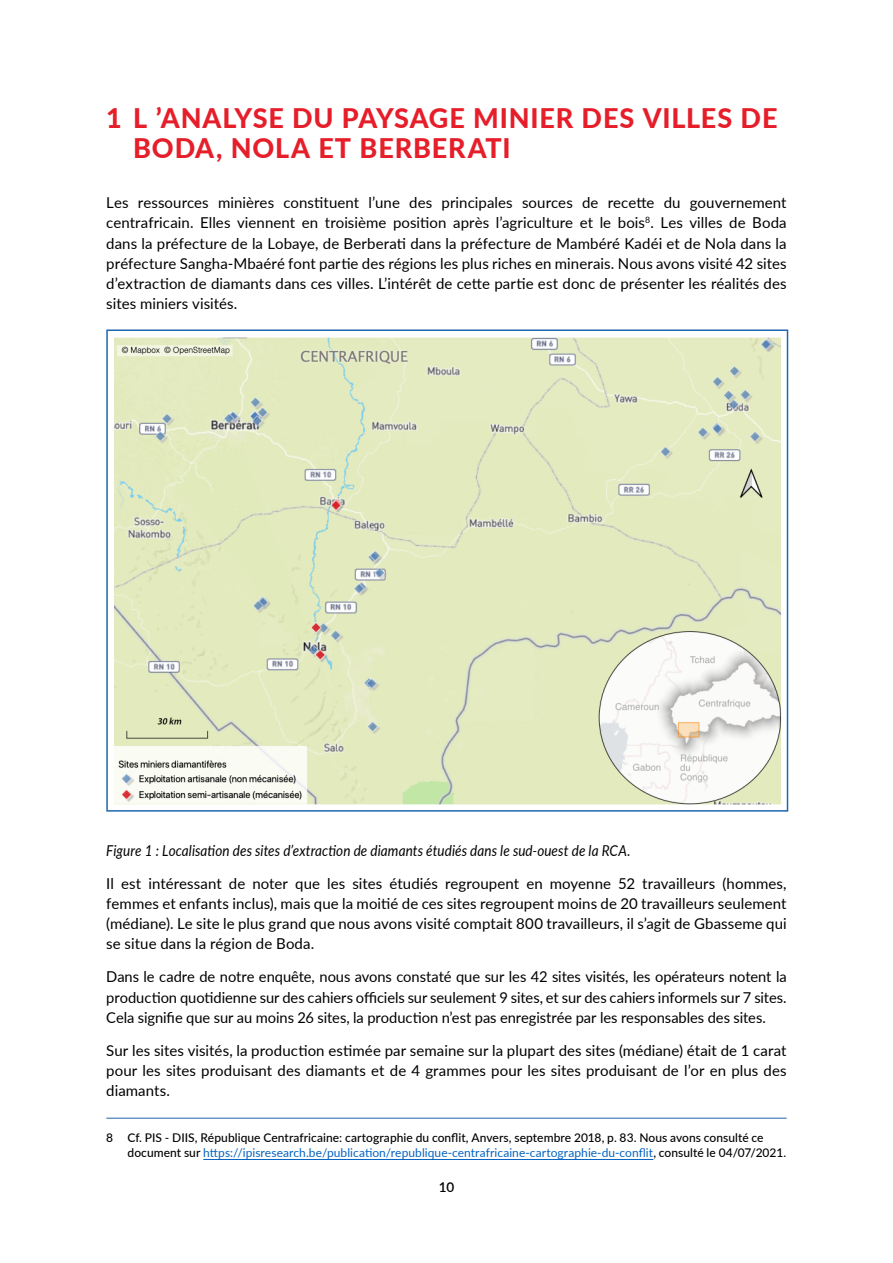
<style>
.page{position:relative;width:893px;height:1263px;background:#fff}
.page>*{position:absolute;margin:0;border:0;box-sizing:border-box;transform-origin:0 0}
.t1{font:800 27px/30px "Lato";letter-spacing:.03em;color:#e51e2a}
.t2{font:15px/20.2px "Lato";letter-spacing:.005em;color:#000;text-align:justify}
.t3{font:italic 15px "Lato";letter-spacing:.005em;color:#000;scale:.9 1}
.t4{font:600 13.5px "Lato";color:#000}
.t5{font:500 12px/15px "Lato";letter-spacing:.005em;color:#000}
.s1{font-weight:400;color:#0563c1}
</style>
<div class="page">
<img style="left:114px;top:337px;width:668px;height:468px">
<div style="left:106px;top:329px;width:682px;height:483px;border:2px solid #1f67b0"></div>
<hr style="left:106px;top:1118px;width:681px;height:1px;background:#1f67b0">
<hr style="left:203px;top:1159px;width:450px;height:1px;background:#0563c1">
<h1 class="t1" style="left:133px;top:102px;width:646px;text-indent:-27px">1 L ’ANALYSE DU PAYSAGE MINIER DES VILLES DE<br>BODA, NOLA ET BERBERATI</h1>
<p class="t2" style="left:106px;top:192px;width:682px">Les ressources minières constituent l’une des principales sources de recette du gouvernement centrafricain. Elles viennent en troisième position après l’agriculture et le bois<sup>8</sup>. Les villes de Boda dans la préfecture de la Lobaye, de Berberati dans la préfecture de Mambéré Kadéi et de Nola dans la préfecture Sangha-Mbaéré font partie des régions les plus riches en minerais. Nous avons visité 42 sites d’extraction de diamants dans ces villes. L’intérêt de cette partie est donc de présenter les réalités des sites miniers visités.</p>
<p class="t3" style="left:106px;top:839px;width:584px">Figure 1 : Localisation des sites d’extraction de diamants étudiés dans le sud-ouest de la RCA.</p>
<p class="t2" style="left:106px;top:872px;width:682px">Il est intéressant de noter que les sites étudiés regroupent en moyenne 52 travailleurs (hommes, femmes et enfants inclus), mais que la moitié de ces sites regroupent moins de 20 travailleurs seulement (médiane). Le site le plus grand que nous avons visité comptait 800 travailleurs, il s’agit de Gbasseme qui se situe dans la région de Boda.</p>
<p class="t2" style="left:106px;top:966px;width:682px">Dans le cadre de notre enquête, nous avons constaté que sur les 42 sites visités, les opérateurs notent la production quotidienne sur des cahiers officiels sur seulement 9 sites, et sur des cahiers informels sur 7 sites.<br>Cela signifie que sur au moins 26 sites, la production n’est pas enregistrée par les responsables des sites.</p>
<p class="t2" style="left:106px;top:1039px;width:682px">Sur les sites visités, la production estimée par semaine sur la plupart des sites (médiane) était de 1 carat pour les sites produisant des diamants et de 4 grammes pour les sites produisant de l’or en plus des diamants.</p>
<p class="t5" style="left:128px;top:1129px;width:660px;text-indent:-21px">8 Cf. PIS - DIIS, République Centrafricaine: cartographie du conflit, Anvers, septembre 2018, p. 83. Nous avons consulté ce document sur <span class="s1">https://ipisresearch.be/publication/republique-centrafricaine-cartographie-du-conflit</span>, consulté le 04/07/2021.</p>
<p class="t4" style="left:439px;top:1177px;width:17px">10</p>
</div>
